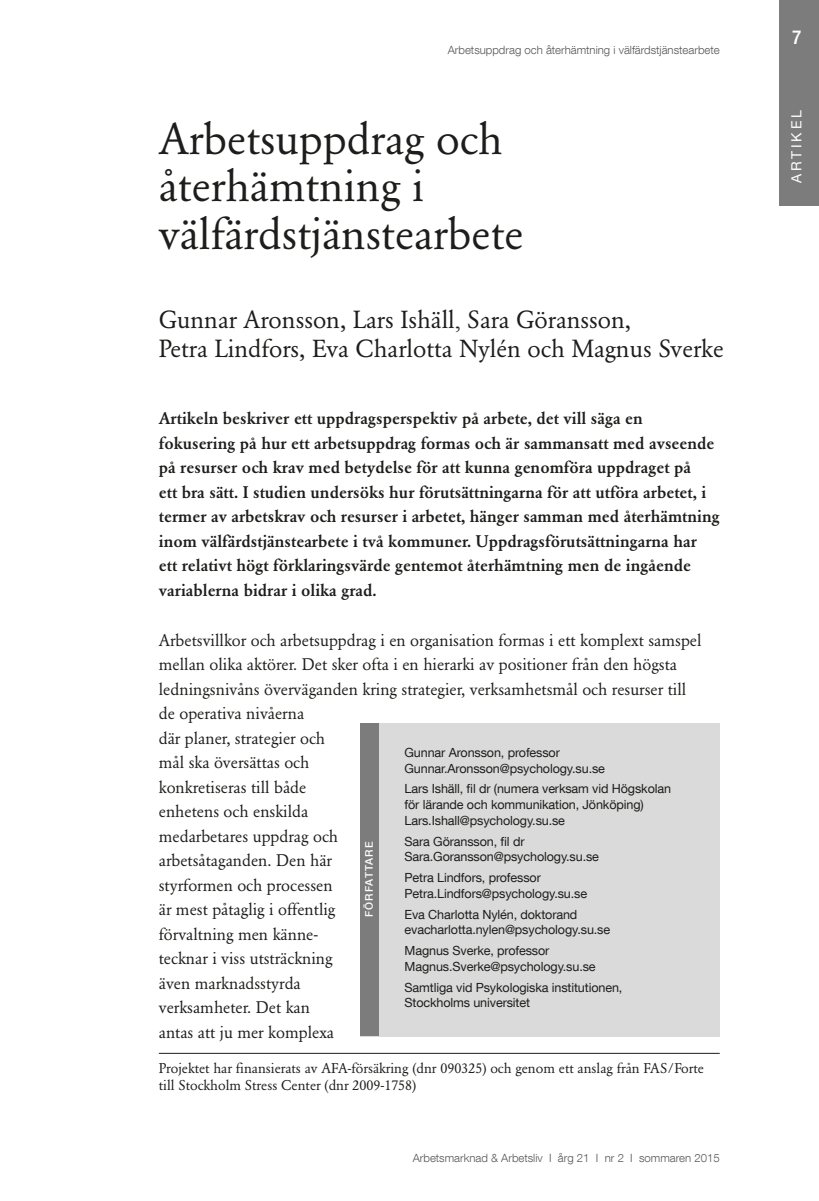
<style>
.page{position:relative;width:819px;height:1201px;background:#fff}
.page>*{position:absolute;margin:0;border:0;box-sizing:border-box;transform-origin:0 0}
.Huvudrubrik{font:43.75px/47.2px "Garamond BE";color:#1d1d1b}
.Författare{font:24.5px/29.4px "Garamond BE";color:#1d1d1b}
.t1{font:500 condensed 19.25px "Helvetica Neue LT Com";color:#fff}
.Brödtext_-_Utan_indr{font:16.62px/24.5px "Garamond BE";color:#1d1d1b}
.Ingress{font:500 16.62px/24.5px "Garamond BE";color:#1d1d1b}
.Fotnot{font:14px/16.8px "Garamond BE";color:#1d1d1b}
.t2{font:14px "Helvetica Neue LT Com";letter-spacing:.2em;color:#fff}
.Faktaruta_-_Text{font:12.6px/15.8px "Helvetica Neue LT Com";letter-spacing:-.01em;color:#1d1d1b}
.t3{font:300 11.38px "Helvetica Neue LT Com";color:#575756}
.Faktaruta_-_Sidorubr{font:500 10.5px "Helvetica Neue LT Com";letter-spacing:.1em;color:#fff}
.s1{font-family:"Times New Roman"}
</style>
<div class="page">
<div style="left:779px;top:0;width:40px;height:205px;background:#7c7c7c"></div>
<div style="left:360px;top:723px;width:359px;height:313px;background:#dadada"></div>
<div style="left:360px;top:723px;width:18px;height:312px;background:#7c7c7c"></div>
<hr style="left:159px;top:1053px;width:560px;height:1px;background:#1d1d1b">
<p class="t3" style="left:448px;top:43px;width:273px">Arbetsuppdrag och återhämtning i välfärdstjänstearbete</p>
<p class="Huvudrubrik" style="left:159px;top:116px;width:366px">Arbetsuppdrag och återhämtning i välfärdstjänstearbete</p>
<p class="Författare" style="left:159px;top:305px;width:566px">Gunnar Aronsson, Lars Ishäll<span class="s1">,</span> Sara Göransson,<br>Petra Lindfors, Eva Charlotta Nylén och Magnus Sverke</p>
<p class="Ingress" style="left:159px;top:406px;width:562px">Artikeln beskriver ett uppdragsperspektiv på arbete, det vill säga en fokusering på hur ett arbetsuppdrag formas och är sammansatt med avseende på resurser och krav med betydelse för att kunna genomföra uppdraget på<br>ett bra sätt. I studien undersöks hur förutsättningarna för att utföra arbetet, i termer av arbetskrav och resurser i arbetet, hänger samman med återhämtning inom välfärdstjänstearbete i två kommuner. Uppdragsförutsättningarna har<br>ett relativt högt förklaringsvärde gentemot återhämtning men de ingående variablerna bidrar i olika grad.</p>
<p class="Brödtext_-_Utan_indr" style="left:159px;top:627px;width:544px">Arbetsvillkor och arbetsuppdrag i en organisation formas i ett komplext samspel mellan olika aktörer. Det sker ofta i en hierarki av positioner från den högsta ledningsnivåns överväganden kring strategier, verksamhetsmål och resurser till de operativa nivåerna<br>där planer, strategier och<br>mål ska översättas och<br>konkretiseras till både<br>enhetens och enskilda<br>medarbetares uppdrag och<br>arbetsåtaganden. Den här<br>styrformen och processen<br>är mest påtaglig i offentlig<br>förvaltning men känne-<br>tecknar i viss utsträckning<br>även marknadsstyrda<br>verksamheter. Det kan<br>antas att ju mer komplexa</p>
<p class="Faktaruta_-_Text" style="left:404px;top:744px;width:157px">Gunnar Aronsson, professor</p>
<p class="Faktaruta_-_Text" style="left:404px;top:760px;width:202px">Gunnar.Aronsson@psychology.su.se</p>
<p class="Faktaruta_-_Text" style="left:404px;top:780px;width:268px">Lars Ishäll, fil dr (numera verksam vid Högskolan för lärande och kommunikation, Jönköping)</p>
<p class="Faktaruta_-_Text" style="left:404px;top:812px;width:162px">Lars.Ishall@psychology.su.se</p>
<p class="Faktaruta_-_Text" style="left:404px;top:833px;width:121px">Sara Göransson, fil dr</p>
<p class="Faktaruta_-_Text" style="left:404px;top:848px;width:196px">Sara.Goransson@psychology.su.se</p>
<p class="Faktaruta_-_Text" style="left:404px;top:869px;width:138px">Petra Lindfors, professor</p>
<p class="Faktaruta_-_Text" style="left:404px;top:885px;width:184px">Petra.Lindfors@psychology.su.se</p>
<p class="Faktaruta_-_Text" style="left:404px;top:905px;width:174px">Eva Charlotta Nylén, doktorand</p>
<p class="Faktaruta_-_Text" style="left:404px;top:921px;width:207px">evacharlotta.nylen@psychology.su.se</p>
<p class="Faktaruta_-_Text" style="left:404px;top:942px;width:146px">Magnus Sverke, professor</p>
<p class="Faktaruta_-_Text" style="left:404px;top:958px;width:193px">Magnus.Sverke@psychology.su.se</p>
<p class="Faktaruta_-_Text" style="left:404px;top:978px;width:219px">Samtliga vid Psykologiska institutionen,<br>Stockholms universitet</p>
<p class="Faktaruta_-_Sidorubr" style="left:363px;top:917px;width:77px;rotate:-90deg">FÖRFATTARE</p>
<p class="Fotnot" style="left:159px;top:1060px;width:546px">Projektet har finansierats av AFA-försäkring (dnr 090325) och genom ett anslag från FAS/Forte till Stockholm Stress Center (dnr 2009-1758)</p>
<p class="t3" style="left:412px;top:1151px;width:308px">Arbetsmarknad &amp; Arbetsliv I årg 21 I nr 2 I sommaren 2015</p>
<p class="t1" style="left:792px;top:25px;width:11px">7</p>
<p class="t2" style="left:788px;top:183px;width:74px;rotate:-90deg">ARTIKEL</p>
</div>
